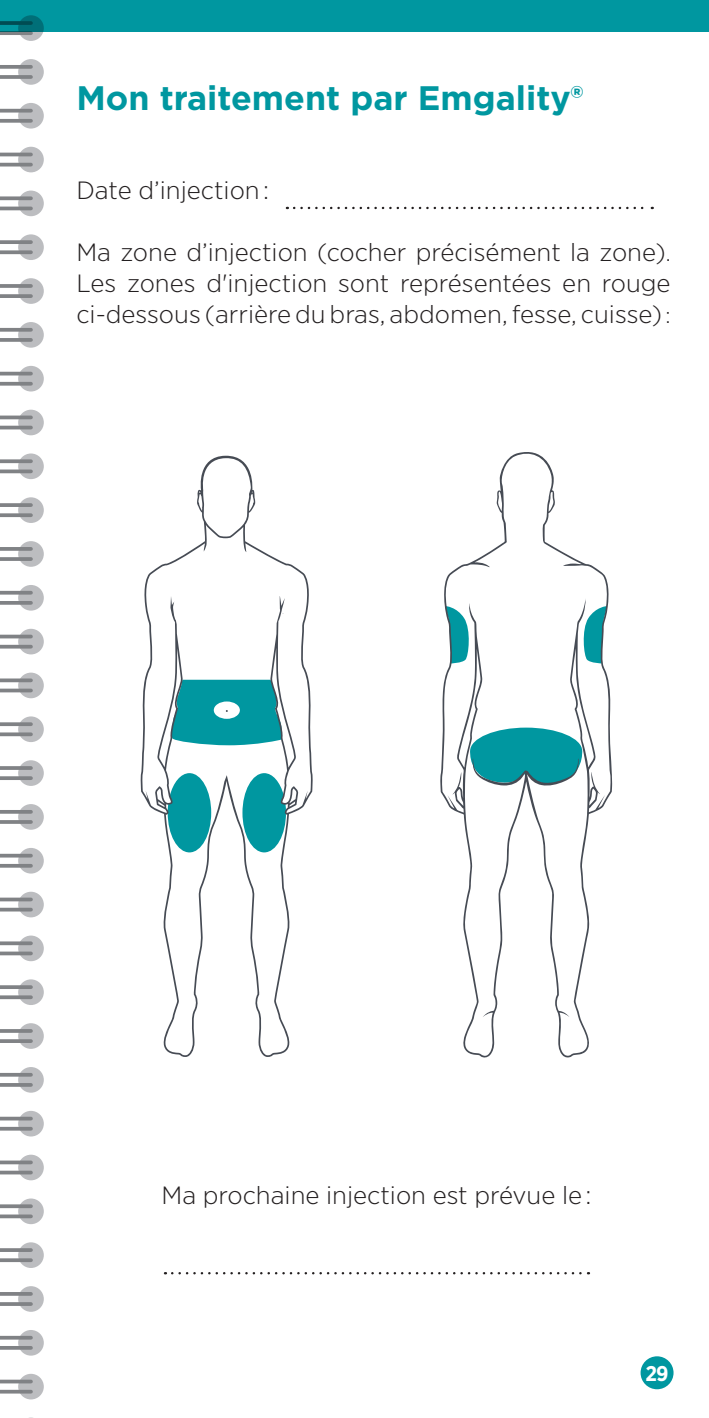
<style>
.page{position:relative;width:709px;height:1418px;background:#fff}
.page>*{position:absolute;margin:0;border:0;box-sizing:border-box;transform-origin:0 0}
.t1{font:700 34px "Gotham";color:#0097a0}
.t2{font:300 25px/31px "Gotham Narrow";color:#231f20;text-align:justify;scale:1.11 1}
.t3{font:700 21.25px "Gotham Narrow";color:#fff}
.s1{font-size:21.5px}
</style>
<div class="page">
<svg style="left:440px;top:452px;width:172px;height:605px"></svg>
<svg style="left:141px;top:455px;width:172px;height:601px"></svg>
<svg style="left:171px;top:678px;width:111px;height:67px"></svg>
<svg style="left:172px;top:1272px;width:417px;height:2px"></svg>
<svg style="left:294px;top:207px;width:358px;height:2px"></svg>
<div style="left:640px;top:1356px;width:33px;height:33px;background:#0097a0;border-radius:50%"></div>
<div style="left:0;top:0;width:709px;height:32px;background:#0097a0"></div>
<svg style="left:18px;top:15px;width:26px;height:26px"></svg>
<div style="left:18px;top:59px;width:26px;height:26px;background:#bcbdc0;border-radius:50%"></div>
<div style="left:18px;top:103px;width:26px;height:26px;background:#bcbdc0;border-radius:50%"></div>
<svg style="left:18px;top:147px;width:26px;height:25px"></svg>
<div style="left:18px;top:190px;width:26px;height:26px;background:#bcbdc0;border-radius:50%"></div>
<div style="left:18px;top:234px;width:26px;height:26px;background:#bcbdc0;border-radius:50%"></div>
<div style="left:18px;top:278px;width:26px;height:26px;background:#bcbdc0;border-radius:50%"></div>
<div style="left:18px;top:322px;width:26px;height:26px;background:#bcbdc0;border-radius:50%"></div>
<div style="left:18px;top:366px;width:26px;height:25px;background:#bcbdc0;border-radius:50%"></div>
<div style="left:18px;top:409px;width:26px;height:26px;background:#bcbdc0;border-radius:50%"></div>
<div style="left:18px;top:453px;width:26px;height:26px;background:#bcbdc0;border-radius:50%"></div>
<div style="left:18px;top:497px;width:26px;height:26px;background:#bcbdc0;border-radius:50%"></div>
<div style="left:18px;top:541px;width:26px;height:26px;background:#bcbdc0;border-radius:50%"></div>
<div style="left:18px;top:585px;width:26px;height:25px;background:#bcbdc0;border-radius:50%"></div>
<div style="left:18px;top:628px;width:26px;height:26px;background:#bcbdc0;border-radius:50%"></div>
<div style="left:18px;top:672px;width:26px;height:26px;background:#bcbdc0;border-radius:50%"></div>
<div style="left:18px;top:716px;width:26px;height:26px;background:#bcbdc0;border-radius:50%"></div>
<div style="left:18px;top:760px;width:26px;height:26px;background:#bcbdc0;border-radius:50%"></div>
<div style="left:18px;top:804px;width:26px;height:25px;background:#bcbdc0;border-radius:50%"></div>
<div style="left:18px;top:848px;width:26px;height:25px;background:#bcbdc0;border-radius:50%"></div>
<div style="left:18px;top:891px;width:26px;height:26px;background:#bcbdc0;border-radius:50%"></div>
<div style="left:18px;top:935px;width:26px;height:26px;background:#bcbdc0;border-radius:50%"></div>
<div style="left:18px;top:979px;width:26px;height:26px;background:#bcbdc0;border-radius:50%"></div>
<div style="left:18px;top:1023px;width:26px;height:25px;background:#bcbdc0;border-radius:50%"></div>
<div style="left:18px;top:1067px;width:26px;height:25px;background:#bcbdc0;border-radius:50%"></div>
<div style="left:18px;top:1110px;width:26px;height:26px;background:#bcbdc0;border-radius:50%"></div>
<div style="left:18px;top:1154px;width:26px;height:26px;background:#bcbdc0;border-radius:50%"></div>
<div style="left:18px;top:1198px;width:26px;height:26px;background:#bcbdc0;border-radius:50%"></div>
<div style="left:18px;top:1242px;width:26px;height:25px;background:#bcbdc0;border-radius:50%"></div>
<div style="left:18px;top:1286px;width:26px;height:25px;background:#bcbdc0;border-radius:50%"></div>
<svg style="left:18px;top:1329px;width:26px;height:26px"></svg>
<div style="left:18px;top:1373px;width:26px;height:26px;background:#bcbdc0;border-radius:50%"></div>
<hr style="left:0;top:21px;width:31px;height:4px;background:#004d54">
<svg style="left:0;top:31px;width:31px;height:4px"></svg>
<svg style="left:0;top:65px;width:31px;height:4px"></svg>
<svg style="left:0;top:75px;width:31px;height:4px"></svg>
<svg style="left:0;top:109px;width:31px;height:4px"></svg>
<svg style="left:0;top:119px;width:31px;height:4px"></svg>
<hr style="left:0;top:153px;width:31px;height:3px;background:#808285">
<hr style="left:0;top:163px;width:31px;height:3px;background:#808285">
<svg style="left:0;top:196px;width:31px;height:4px"></svg>
<svg style="left:0;top:206px;width:31px;height:4px"></svg>
<svg style="left:0;top:240px;width:31px;height:4px"></svg>
<svg style="left:0;top:250px;width:31px;height:4px"></svg>
<svg style="left:0;top:284px;width:31px;height:4px"></svg>
<svg style="left:0;top:294px;width:31px;height:4px"></svg>
<svg style="left:0;top:328px;width:31px;height:4px"></svg>
<svg style="left:0;top:338px;width:31px;height:4px"></svg>
<hr style="left:0;top:372px;width:31px;height:3px;background:#808285">
<hr style="left:0;top:382px;width:31px;height:3px;background:#808285">
<svg style="left:0;top:415px;width:31px;height:4px"></svg>
<svg style="left:0;top:425px;width:31px;height:4px"></svg>
<svg style="left:0;top:459px;width:31px;height:4px"></svg>
<svg style="left:0;top:469px;width:31px;height:4px"></svg>
<svg style="left:0;top:503px;width:31px;height:4px"></svg>
<svg style="left:0;top:513px;width:31px;height:4px"></svg>
<svg style="left:0;top:547px;width:31px;height:4px"></svg>
<svg style="left:0;top:557px;width:31px;height:4px"></svg>
<hr style="left:0;top:591px;width:31px;height:3px;background:#808285">
<hr style="left:0;top:601px;width:31px;height:3px;background:#808285">
<svg style="left:0;top:634px;width:31px;height:4px"></svg>
<hr style="left:0;top:645px;width:31px;height:3px;background:#808285">
<svg style="left:0;top:678px;width:31px;height:4px"></svg>
<svg style="left:0;top:688px;width:31px;height:4px"></svg>
<svg style="left:0;top:722px;width:31px;height:4px"></svg>
<svg style="left:0;top:732px;width:31px;height:4px"></svg>
<svg style="left:0;top:766px;width:31px;height:4px"></svg>
<svg style="left:0;top:776px;width:31px;height:4px"></svg>
<hr style="left:0;top:810px;width:31px;height:3px;background:#808285">
<hr style="left:0;top:820px;width:31px;height:3px;background:#808285">
<svg style="left:0;top:853px;width:31px;height:4px"></svg>
<hr style="left:0;top:864px;width:31px;height:3px;background:#808285">
<svg style="left:0;top:897px;width:31px;height:4px"></svg>
<svg style="left:0;top:907px;width:31px;height:4px"></svg>
<svg style="left:0;top:941px;width:31px;height:4px"></svg>
<svg style="left:0;top:951px;width:31px;height:4px"></svg>
<svg style="left:0;top:985px;width:31px;height:4px"></svg>
<svg style="left:0;top:995px;width:31px;height:4px"></svg>
<hr style="left:0;top:1029px;width:31px;height:3px;background:#808285">
<hr style="left:0;top:1039px;width:31px;height:3px;background:#808285">
<svg style="left:0;top:1072px;width:31px;height:4px"></svg>
<hr style="left:0;top:1083px;width:31px;height:3px;background:#808285">
<svg style="left:0;top:1116px;width:31px;height:4px"></svg>
<svg style="left:0;top:1126px;width:31px;height:4px"></svg>
<svg style="left:0;top:1160px;width:31px;height:4px"></svg>
<svg style="left:0;top:1170px;width:31px;height:4px"></svg>
<svg style="left:0;top:1204px;width:31px;height:4px"></svg>
<svg style="left:0;top:1214px;width:31px;height:4px"></svg>
<hr style="left:0;top:1248px;width:31px;height:3px;background:#808285">
<hr style="left:0;top:1258px;width:31px;height:3px;background:#808285">
<svg style="left:0;top:1291px;width:31px;height:4px"></svg>
<hr style="left:0;top:1302px;width:31px;height:3px;background:#808285">
<svg style="left:0;top:1335px;width:31px;height:4px"></svg>
<svg style="left:0;top:1345px;width:31px;height:4px"></svg>
<svg style="left:0;top:1379px;width:31px;height:4px"></svg>
<svg style="left:0;top:1389px;width:31px;height:4px"></svg>
<h1 class="t1" style="left:76px;top:75px;width:508px">Mon traitement par Emgality®</h1>
<p class="t2" style="left:76px;top:174px;width:175px">Date d’injection :</p>
<p class="t2" style="left:76px;top:236px;width:537px">Ma zone d’injection (cocher précisément la zone)<span class="s1">.<br></span>Les zones d'injection sont représentées en rouge ci-dessous (arrière du bras, abdomen, fesse, cuisse) <span class="s1">:</span></p>
<p class="t2" style="left:162px;top:1179px;width:389px">Ma prochaine injection est prévue le :</p>
<p class="t3" style="left:645px;top:1359px;width:24px">29</p>
</div>
